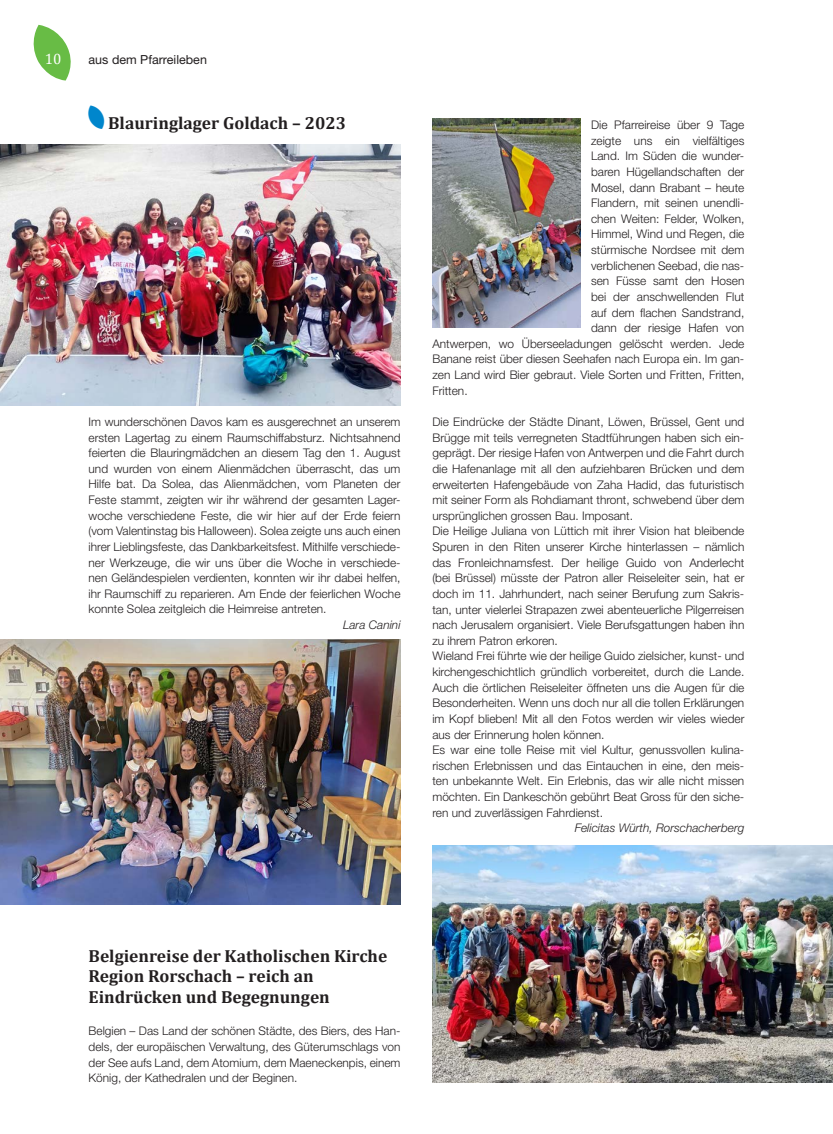
<style>
.page{position:relative;width:833px;height:1134px;background:#fff}
.page>*{position:absolute;margin:0;border:0;box-sizing:border-box;transform-origin:0 0}
.t1{font:700 17.5px/20.5px "Cambria";color:#231f20}
.t2{font:15px "Cambria";color:#fff}
.t3{font:12.5px "Helvetica Neue LT Std";color:#231f20}
.t4{font:300 11.88px/15.6px "Helvetica Neue LT Std";color:#231f20;text-align:justify}
.t5{font:italic 300 11.88px "Helvetica Neue LT Std";color:#231f20}
</style>
<div class="page">
<svg style="left:33px;top:25px;width:38px;height:56px"></svg>
<img style="left:432px;top:846px;width:401px;height:236px">
<img style="left:432px;top:118px;width:148px;height:209px">
<img style="left:0;top:145px;width:400px;height:261px">
<img style="left:0;top:640px;width:400px;height:264px">
<p class="t2" style="left:45px;top:50px;width:18px">10</p>
<p class="t3" style="left:89px;top:52px;width:120px">aus dem Pfarreileben</p>
<h1 class="t1" style="left:108px;top:112px;width:239px">Blauringlager Goldach – 2023</h1>
<p class="t4" style="left:89px;top:414px;width:313px">Im wunderschönen Davos kam es ausgerechnet an unserem ersten Lagertag zu einem Raumschiffabsturz. Nichtsahnend feierten die Blauringmädchen an diesem Tag den 1. August und wurden von einem Alienmädchen überrascht, das um Hilfe bat. Da Solea, das Alienmädchen, vom Planeten der Feste stammt, zeigten wir ihr während der gesamten Lager&shy;woche verschiedene Feste, die wir hier auf der Erde feiern (vom Valentinstag bis Halloween). Solea zeigte uns auch einen ihrer Lieblingsfeste, das Dankbarkeitsfest. Mithilfe verschiede&shy;ner Werkzeuge, die wir uns über die Woche in verschiede&shy;nen Geländespielen verdienten, konnten wir ihr dabei helfen, ihr Raumschiff zu reparieren. Am Ende der feierlichen Woche konnte Solea zeitgleich die Heimreise antreten.</p>
<p class="t5" style="left:343px;top:618px;width:59px">Lara Canini</p>
<p class="t4" style="left:591px;top:117px;width:155px">Die Pfarreireise über 9 Tage</p>
<p class="t4" style="left:591px;top:132px;width:155px">zeigte uns ein vielfältiges</p>
<p class="t4" style="left:591px;top:148px;width:155px">Land. Im Süden die wunder-</p>
<p class="t4" style="left:591px;top:164px;width:155px">baren Hügellandschaften der</p>
<p class="t4" style="left:591px;top:179px;width:155px">Mosel, dann Brabant – heute</p>
<p class="t4" style="left:591px;top:195px;width:155px">Flandern, mit seinen unendli-</p>
<p class="t4" style="left:591px;top:210px;width:155px">chen Weiten: Felder, Wolken,</p>
<p class="t4" style="left:591px;top:226px;width:155px">Himmel, Wind und Regen, die</p>
<p class="t4" style="left:591px;top:242px;width:155px">stürmische Nordsee mit dem</p>
<p class="t4" style="left:591px;top:257px;width:155px">verblichenen Seebad, die nas-</p>
<p class="t4" style="left:591px;top:273px;width:155px">sen Füsse samt den Hosen</p>
<p class="t4" style="left:591px;top:289px;width:155px">bei der anschwellenden Flut</p>
<p class="t4" style="left:591px;top:304px;width:155px">auf dem flachen Sandstrand,</p>
<p class="t4" style="left:591px;top:320px;width:155px">dann der riesige Hafen von</p>
<p class="t4" style="left:432px;top:336px;width:313px">Antwerpen, wo Überseeladungen gelöscht werden. Jede</p>
<p class="t4" style="left:432px;top:351px;width:313px">Banane reist über diesen Seehafen nach Europa ein. Im gan-</p>
<p class="t4" style="left:432px;top:367px;width:313px">zen Land wird Bier gebraut. Viele Sorten und Fritten, Fritten,</p>
<p class="t4" style="left:432px;top:382px;width:37px">Fritten.</p>
<p class="t4" style="left:432px;top:414px;width:313px;text-align:left">Die Eindrücke der Städte Dinant, Löwen, Brüssel, Gent und Brügge mit teils verregneten Stadtführungen haben sich ein&shy;geprägt. Der riesige Hafen von Antwerpen und die Fahrt durch die Hafenanlage mit all den aufziehbaren Brücken und dem erweiterten Hafengebäude von Zaha Hadid, das futuristisch mit seiner Form als Rohdiamant thront, schwebend über dem ursprünglichen grossen Bau. Imposant.<br>Die Heilige Juliana von Lüttich mit ihrer Vision hat bleibende Spuren in den Riten unserer Kirche hinterlassen – nämlich das Fronleichnamsfest. Der heilige Guido von Anderlecht (bei Brüssel) müsste der Patron aller Reiseleiter sein, hat er doch im 11. Jahrhundert, nach seiner Berufung zum Sakris&shy;tan, unter vielerlei Strapazen zwei abenteuerliche Pilgerreisen nach Jerusalem organisiert. Viele Berufsgattungen haben ihn zu ihrem Patron erkoren.<br>Wieland Frei führte wie der heilige Guido zielsicher, kunst- und kirchengeschichtlich gründlich vorbereitet, durch die Lande.<br>Auch die örtlichen Reiseleiter öffneten uns die Augen für die Besonderheiten. Wenn uns doch nur all die tollen Erklärungen im Kopf blieben! Mit all den Fotos werden wir vieles wieder aus der Erinnerung holen können.<br>Es war eine tolle Reise mit viel Kultur, genussvollen kulina&shy;rischen Erlebnissen und das Eintauchen in eine, den meis&shy;ten unbekannte Welt. Ein Erlebnis, das wir alle nicht missen möchten. Ein Dankeschön gebührt Beat Gross für den siche&shy;ren und zuverlässigen Fahrdienst.</p>
<p class="t5" style="left:575px;top:821px;width:171px">Felicitas Würth, Rorschacherberg</p>
<h1 class="t1" style="left:89px;top:945px;width:300px">Belgienreise der Katholischen Kirche<br>Region Rorschach – reich an<br>Eindrücken und Begegnungen</h1>
<p class="t4" style="left:89px;top:1023px;width:313px">Belgien – Das Land der schönen Städte, des Biers, des Han&shy;dels, der europäischen Verwaltung, des Güterumschlags von der See aufs Land, dem Atomium, dem Maeneckenpis, einem König, der Kathedralen und der Beginen.</p>
</div>
